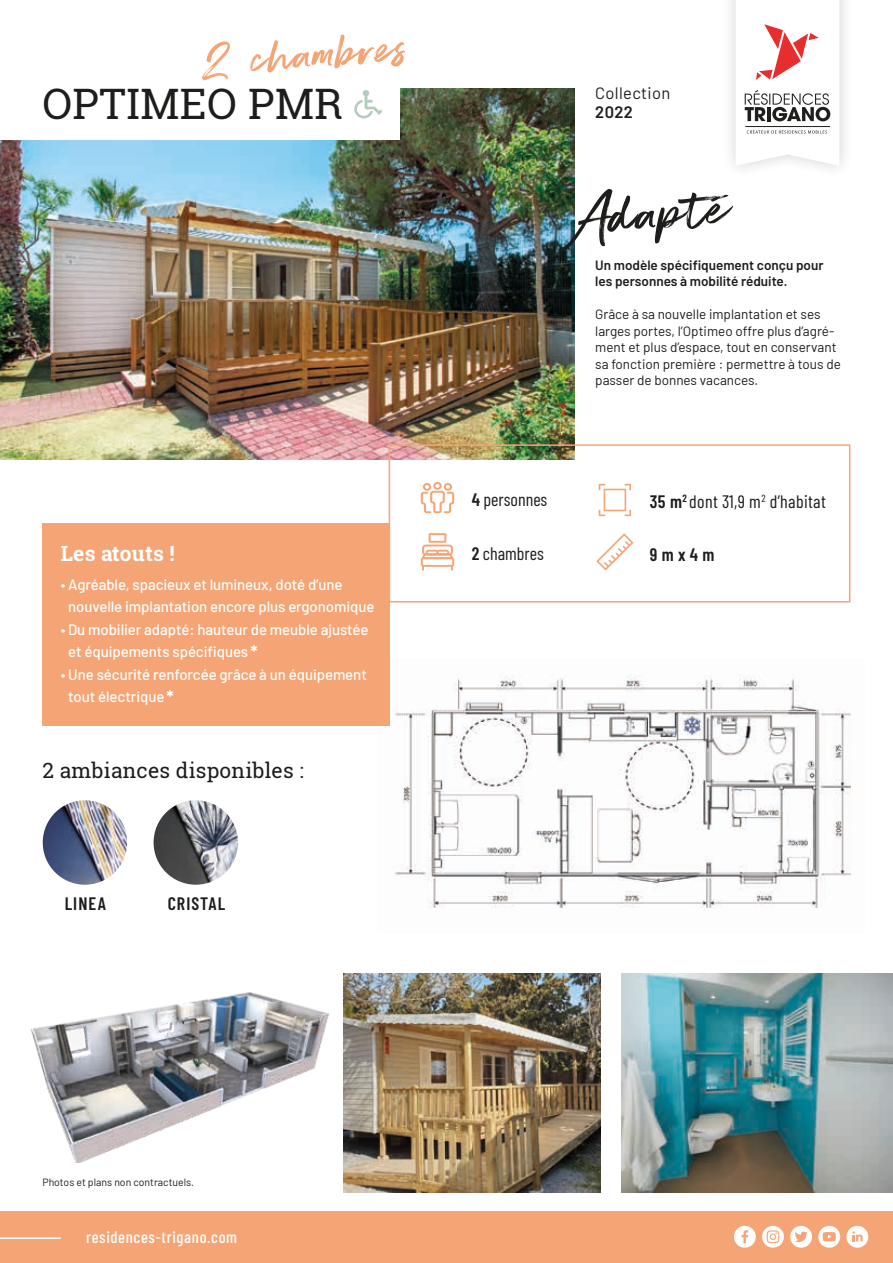
<style>
.page{position:relative;width:893px;height:1263px;background:#fff}
.page>*{position:absolute;margin:0;border:0;box-sizing:border-box;transform-origin:0 0}
.t1{font:70.65px "Super Fly Two";color:#1d1d1b}
.t2{font:60px "Super Fly Two";color:#f5a575}
.t3{font:42px "Roboto Slab";letter-spacing:.01em;color:#1d1d1b}
.t4{font:21px "Roboto Slab";letter-spacing:.01em;color:#1d1d1b}
.t5{font:700 21px "Roboto Slab";letter-spacing:.01em;color:#fff}
.t6{font:18px "Barlow Condensed";letter-spacing:.02em;color:#1d1d1b}
.t7{font:18px "Barlow Condensed";color:#1d1d1b}
.t8{font:600 18px "Barlow Condensed";letter-spacing:.06em;color:#1d1d1b}
.t9{font:500 16.5px "Barlow Condensed";letter-spacing:.04em;color:#fff}
.t10{font:16.5px "Barlow";letter-spacing:.02em;color:#1d1d1b}
.t11{font:600 16.5px "Barlow";color:#1d1d1b}
.t12{font:500 15px/22.5px "Barlow";letter-spacing:-.005em;color:#fff}
.t13{font:13.5px/16.5px "Barlow";color:#1d1d1b}
.t14{font:600 13.5px/16.5px "Barlow";color:#1d1d1b}
.t15{font:10.5px "Barlow";color:#1d1d1b}
.s1{font-weight:700;font-size:18px}
.s2{font-weight:600}
</style>
<div class="page">
<div style="left:0;top:1211px;width:893px;height:52px;background:#f5a575"></div>
<hr style="left:0;top:1237px;width:61px;height:2px;background:#fff">
<div style="left:734px;top:1226px;width:22px;height:22px;background:#fff;border-radius:50%"></div>
<svg style="left:762px;top:1226px;width:22px;height:22px"></svg>
<div style="left:790px;top:1226px;width:22px;height:22px;background:#fff;border-radius:50%"></div>
<svg style="left:818px;top:1226px;width:22px;height:22px"></svg>
<div style="left:846px;top:1226px;width:22px;height:22px;background:#fff;border-radius:50%"></div>
<svg style="left:741px;top:1230px;width:7px;height:13px"></svg>
<svg style="left:767px;top:1230px;width:12px;height:13px"></svg>
<svg style="left:795px;top:1231px;width:13px;height:11px"></svg>
<svg style="left:823px;top:1232px;width:13px;height:9px"></svg>
<svg style="left:852px;top:1231px;width:11px;height:10px"></svg>
<img style="left:0;top:89px;width:574px;height:371px">
<img style="left:30px;top:992px;width:299px;height:170px">
<img style="left:394px;top:674px;width:457px;height:234px">
<div style="left:43px;top:524px;width:347px;height:202px;background:#f5a575"></div>
<div style="left:389px;top:444px;width:461px;height:158px;border:2px solid #f5a575"></div>
<svg style="left:421px;top:482px;width:33px;height:31px"></svg>
<svg style="left:421px;top:533px;width:33px;height:38px"></svg>
<svg style="left:599px;top:484px;width:32px;height:32px"></svg>
<svg style="left:596px;top:533px;width:37px;height:38px"></svg>
<div style="left:0;top:72px;width:400px;height:68px;background:#fff"></div>
<div style="left:721px;top:0;width:133px;height:179px;background:#1d1d1b;opacity:.2"></div>
<svg style="left:736px;top:0;width:103px;height:166px"></svg>
<img style="left:343px;top:973px;width:257px;height:219px">
<img style="left:622px;top:973px;width:271px;height:219px">
<svg style="left:354px;top:90px;width:28px;height:28px"></svg>
<img style="left:154px;top:800px;width:84px;height:85px;border-radius:42px">
<img style="left:43px;top:800px;width:84px;height:85px;border-radius:42px">
<h2 class="t2" style="left:200px;top:26px;width:207px;rotate:-4deg">2 chambres</h2>
<h3 class="t3" style="left:42px;top:75px;width:302px">OPTIMEO PMR</h3>
<h3 class="t5" style="left:61px;top:539px;width:115px">Les atouts !</h3>
<p class="t12" style="left:68px;top:572px;width:308px;text-indent:-8px">• Agréable, spacieux et lumineux, doté d’une nouvelle implantation encore plus ergonomique</p>
<p class="t12" style="left:68px;top:617px;width:302px;text-indent:-8px">• Du mobilier adapté: hauteur de meuble ajustée et équipements spécifiques <span class="s1">*</span></p>
<p class="t12" style="left:68px;top:662px;width:300px;text-indent:-8px">• Une sécurité renforcée grâce à un équipement tout électrique <span class="s1">*</span></p>
<h3 class="t4" style="left:43px;top:756px;width:263px">2 ambiances disponibles :</h3>
<p class="t8" style="left:65px;top:891px;width:43px">LINEA</p>
<p class="t8" style="left:168px;top:891px;width:59px">CRISTAL</p>
<p class="t10" style="left:595px;top:81px;width:77px">Collection</p>
<p class="t11" style="left:595px;top:100px;width:39px">2022</p>
<h1 class="t1" style="left:572px;top:177px;width:158px;rotate:-4deg">Adapté</h1>
<p class="t14" style="left:595px;top:255px;width:230px">Un modèle spécifiquement conçu pour les personnes à mobilité réduite.</p>
<p class="t13" style="left:595px;top:305px;width:247px">Grâce à sa nouvelle implantation et ses larges portes, l’Optimeo offre plus d’agré&shy;ment et plus d’espace, tout en conservant sa fonction première : permettre à tous de passer de bonnes vacances.</p>
<p class="t7" style="left:472px;top:486px;width:77px"><span class="s2">4</span> personnes</p>
<p class="t6" style="left:650px;top:488px;width:177px"><span class="s2">35 m</span><sup>2</sup> dont 31,9 m<sup>2</sup> d’habitat</p>
<p class="t7" style="left:472px;top:541px;width:74px"><span class="s2">2</span> chambres</p>
<p class="t8" style="left:650px;top:542px;width:66px">9 m x 4 m</p>
<p class="t15" style="left:43px;top:1174px;width:153px">Photos et plans non contractuels.</p>
<p class="t9" style="left:86px;top:1225px;width:152px">residences-trigano.com</p>
</div>
